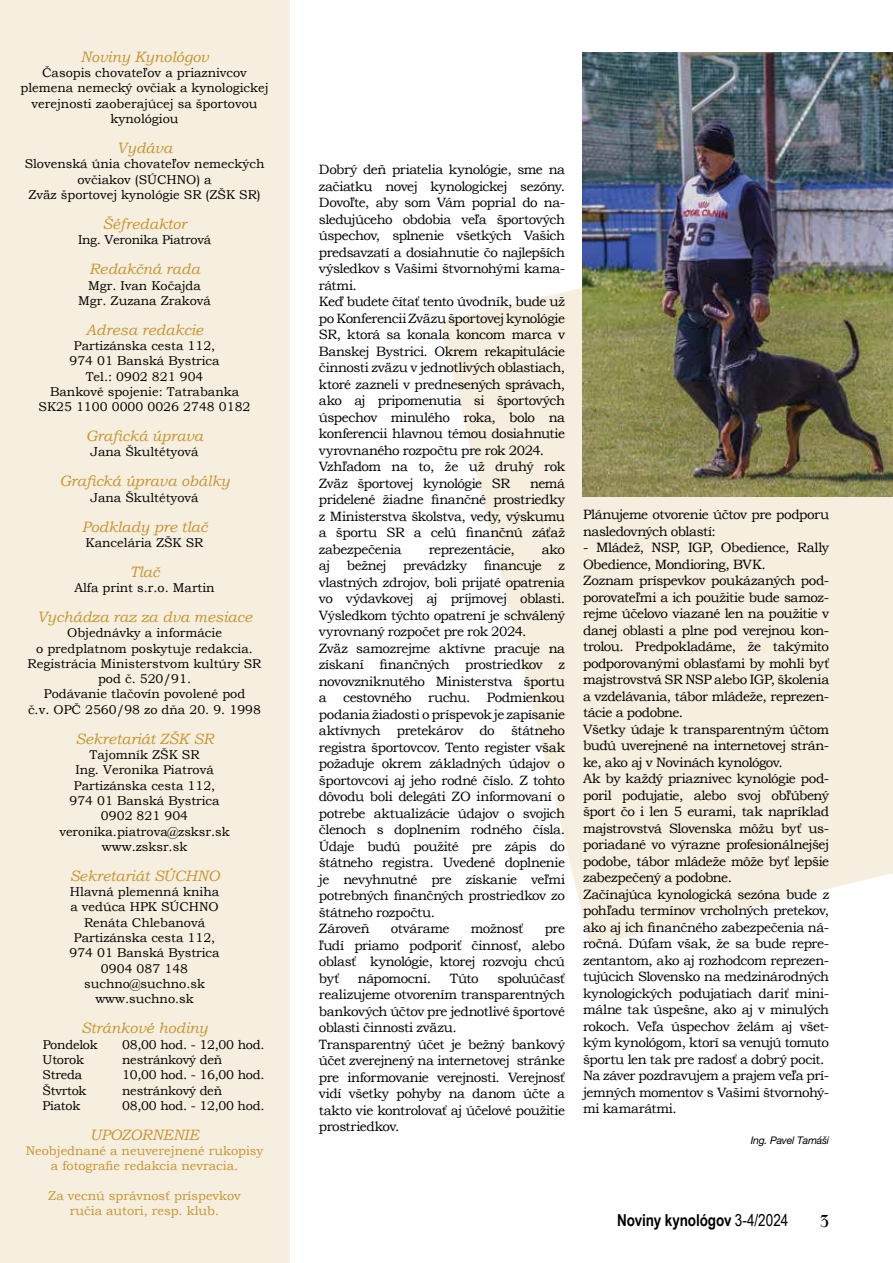
<style>
.page{position:relative;width:893px;height:1263px;background:#fff}
.page>*{position:absolute;margin:0;border:0;box-sizing:border-box;transform-origin:0 0}
.t1{font:17.1px "Walbaum Com";color:#000}
.t2{font:700 16.5px "Arial Narrow";letter-spacing:-.01em;color:#000}
.t3{font:italic 15px "Bookman Old Style";color:#c69531}
.t4{font:13.5px/16.5px "Bookman Old Style";letter-spacing:-.035em;color:#000}
.t5{font:12.75px/15.3px "Bookman Old Style";color:#000;text-align:center}
.t6{font:12.75px "Bookman Old Style";letter-spacing:-.02em;color:#000}
.t7{font:12.75px/15px "Bookman Old Style";color:#c69531;text-align:center}
.t8{font:italic 10.5px "Helvetica Neue LT Pro";letter-spacing:-.02em;color:#000}
.s1{font-weight:400}
</style>
<div class="page">
<svg style="left:440px;top:209px;width:453px;height:737px;fill:#f6eede"></svg>
<div style="left:0;top:0;width:289px;height:1263px;background:#f6eede"></div>
<img style="left:583px;top:53px;width:310px;height:443px">
<p class="t3" style="left:81px;top:46px;width:130px">Noviny Kynológov</p>
<p class="t5" style="left:21px;top:65px;width:250px">Časopis chovateľov a priaznivcov plemena nemecký ovčiak a kynologickej verejnosti zaoberajúcej sa športovou kynológiou</p>
<p class="t3" style="left:117px;top:138px;width:57px">Vydáva</p>
<p class="t5" style="left:25px;top:156px;width:241px">Slovenská únia chovateľov nemeckých ovčiakov (SÚCHNO) a<br>Zväz športovej kynológie SR (ZŠK SR)</p>
<p class="t3" style="left:103px;top:214px;width:85px">Šéfredaktor</p>
<p class="t6" style="left:78px;top:232px;width:135px">Ing. Veronika Piatrová</p>
<p class="t3" style="left:89px;top:259px;width:112px">Redakčná rada</p>
<p class="t5" style="left:78px;top:278px;width:134px">Mgr. Ivan Kočajda<br>Mgr. Zuzana Zraková</p>
<p class="t3" style="left:86px;top:319px;width:119px">Adresa redakcie</p>
<p class="t5" style="left:39px;top:338px;width:213px">Partizánska cesta 112,<br>974 01 Banská Bystrica<br>Tel.: 0902 821 904<br>Bankové spojenie: Tatrabanka<br>SK25 1100 0000 0026 2748 0182</p>
<p class="t3" style="left:86px;top:426px;width:119px">Grafická úprava</p>
<p class="t5" style="left:91px;top:444px;width:110px">Jana Škultétyová</p>
<p class="t3" style="left:59px;top:471px;width:172px">Grafická úprava obálky</p>
<p class="t5" style="left:91px;top:490px;width:110px">Jana Škultétyová</p>
<p class="t3" style="left:82px;top:516px;width:127px">Podklady pre tlač</p>
<p class="t5" style="left:86px;top:535px;width:119px">Kancelária ZŠK SR</p>
<p class="t3" style="left:130px;top:561px;width:31px">Tlač</p>
<p class="t5" style="left:74px;top:580px;width:142px">Alfa print s.r.o. Martin</p>
<p class="t3" style="left:37px;top:607px;width:217px">Vychádza raz za dva mesiace</p>
<p class="t5" style="left:28px;top:625px;width:235px">Objednávky a informácie<br>o predplatnom poskytuje redakcia.<br>Registrácia Ministerstvom kultúry SR pod č. 520/91.<br>Podávanie tlačovín povolené pod<br>č.v. OPČ 2560/98 zo dňa 20. 9. 1998</p>
<p class="t3" style="left:76px;top:728px;width:140px">Sekretariát ZŠK SR</p>
<p class="t5" style="left:59px;top:747px;width:172px">Tajomník ZŠK SR<br>Ing. Veronika Piatrová<br>Partizánska cesta 112,<br>974 01 Banská Bystrica<br>0902 821 904 veronika.piatrova@zsksr.sk www.zsksr.sk</p>
<p class="t3" style="left:70px;top:865px;width:151px">Sekretariát SÚCHNO</p>
<p class="t5" style="left:69px;top:884px;width:152px">Hlavná plemenná kniha a vedúca HPK SÚCHNO<br>Renáta Chlebanová<br>Partizánska cesta 112,<br>974 01 Banská Bystrica<br>0904 087 148 suchno@suchno.sk www.suchno.sk</p>
<p class="t3" style="left:81px;top:1018px;width:128px">Stránkové hodiny</p>
<p class="t6" style="left:43px;top:1036px;width:57px">Pondelok</p>
<p class="t6" style="left:122px;top:1036px;width:144px">08,00 hod. - 12,00 hod.</p>
<p class="t5" style="left:43px;top:1052px;width:43px">Utorok</p>
<p class="t6" style="left:122px;top:1051px;width:101px">nestránkový deň</p>
<p class="t5" style="left:43px;top:1067px;width:41px">Streda</p>
<p class="t6" style="left:122px;top:1066px;width:144px">10,00 hod. - 16,00 hod.</p>
<p class="t6" style="left:43px;top:1082px;width:45px">Štvrtok</p>
<p class="t6" style="left:122px;top:1082px;width:101px">nestránkový deň</p>
<p class="t5" style="left:43px;top:1098px;width:39px">Piatok</p>
<p class="t6" style="left:122px;top:1097px;width:144px">08,00 hod. - 12,00 hod.</p>
<p class="t3" style="left:90px;top:1124px;width:110px">UPOZORNENIE</p>
<p class="t7" style="left:26px;top:1143px;width:239px">Neobjednané a neuverejnené rukopisy a fotografie redakcia nevracia.</p>
<p class="t7" style="left:48px;top:1188px;width:194px">Za vecnú správnosť príspevkov ručia autori, resp. klub.</p>
<p class="t4" style="left:319px;top:161px;width:248px">Dobrý deň priatelia kynológie, sme na začiatku novej kynologickej sezóny.<br>Dovoľte, aby som Vám poprial do na&shy;sledujúceho obdobia veľa športových úspechov, splnenie všetkých Vašich predsavzatí a dosiahnutie čo najlepších výsledkov s Vašimi štvornohými kama&shy;rátmi.<br>Keď budete čítať tento úvodník, bude už po Konferencii Zväzu športovej kynológie SR, ktorá sa konala koncom marca v Banskej Bystrici. Okrem rekapitulácie činnosti zväzu v jednotlivých oblastiach, ktoré zazneli v prednesených správach, ako aj pripomenutia si športových úspechov minulého roka, bolo na konferencii hlavnou témou dosiahnutie vyrovnaného rozpočtu pre rok 2024.<br>Vzhľadom na to, že už druhý rok Zväz športovej kynológie SR</p>
<p class="t4" style="left:319px;top:475px;width:248px;text-align:justify;text-indent:211px">nemá pridelené žiadne finančné prostriedky z Ministerstva školstva, vedy, výskumu a športu SR a celú finančnú záťaž zabezpečenia</p>
<p class="t4" style="left:319px;top:541px;width:248px;text-indent:223px">ako aj bežnej prevádzky financuje z vlastných zdrojov, boli prijaté opatrenia vo výdavkovej aj príjmovej oblasti.<br>Výsledkom týchto opatrení je schválený vyrovnaný rozpočet pre rok 2024.<br>Zväz samozrejme aktívne pracuje na získaní finančných prostriedkov z novovzniknutého Ministerstva športu a cestovného ruchu. Podmienkou podania žiadosti o príspevok je zapísanie aktívnych pretekárov do štátneho registra športovcov. Tento register však požaduje okrem základných údajov o športovcovi aj jeho rodné číslo. Z tohto dôvodu boli delegáti ZO informovaní o potrebe aktualizácie údajov o svojich členoch s doplnením rodného čísla.<br>Údaje budú použité pre zápis do štátneho registra. Uvedené doplnenie je nevyhnutné pre získanie veľmi potrebných finančných prostriedkov zo štátneho rozpočtu.<br>Zároveň</p>
<p class="t4" style="left:429px;top:541px;width:88px">reprezentácie,</p>
<p class="t4" style="left:391px;top:920px;width:60px">otvárame</p>
<p class="t4" style="left:471px;top:920px;width:54px">možnosť</p>
<p class="t4" style="left:319px;top:920px;width:248px;text-align:justify;text-indent:226px">pre ľudí priamo podporiť činnosť, alebo oblasť kynológie, ktorej rozvoju chcú byť</p>
<p class="t4" style="left:319px;top:970px;width:248px;text-indent:178px">spoluúčasť realizujeme otvorením transparentných bankových účtov pre jednotlivé športové oblasti činnosti zväzu.<br>Transparentný účet je bežný bankový účet zverejnený na internetovej stránke pre informovanie verejnosti. Verejnosť vidí všetky pohyby na danom účte a takto vie kontrolovať aj účelové použitie prostriedkov.</p>
<p class="t4" style="left:358px;top:970px;width:75px">nápomocní.</p>
<p class="t4" style="left:450px;top:970px;width:31px">Túto</p>
<p class="t4" style="left:583px;top:506px;width:248px">Plánujeme otvorenie účtov pre podporu nasledovných oblastí:</p>
<p class="t4" style="left:583px;top:539px;width:248px">- Mládež, NSP, IGP, Obedience, Rally Obedience, Mondioring, BVK.<br>Zoznam príspevkov poukázaných pod&shy;porovateľmi a ich použitie bude samoz&shy;rejme účelovo viazané len na použitie v danej oblasti a plne pod verejnou kon&shy;trolou. Predpokladáme, že takýmito podporovanými oblasťami by mohli byť majstrovstvá SR NSP alebo IGP, školenia a vzdelávania, tábor mládeže, reprezen&shy;tácie a podobne.<br>Všetky údaje k transparentným účtom budú uverejnené na internetovej strán&shy;ke, ako aj v Novinách kynológov.<br>Ak by každý priaznivec kynológie pod&shy;poril podujatie, alebo svoj obľúbený šport čo i len 5 eurami, tak napríklad majstrovstvá Slovenska môžu byť us&shy;poriadané vo výrazne profesionálnejšej podobe, tábor mládeže môže byť lepšie zabezpečený a podobne.<br>Začínajúca kynologická sezóna bude z pohľadu termínov vrcholných pretekov, ako aj ich finančného zabezpečenia ná&shy;ročná. Dúfam však, že sa bude repre&shy;zentantom, ako aj rozhodcom reprezen&shy;tujúcich Slovensko na medzinárodných kynologických podujatiach dariť mini&shy;málne tak úspešne, ako aj v minulých rokoch. Veľa úspechov želám aj všet&shy;kým kynológom, ktorí sa venujú tomuto športu len tak pre radosť a dobrý pocit.<br>Na záver pozdravujem a prajem veľa prí&shy;jemných momentov s Vašimi štvornohý&shy;mi kamarátmi.</p>
<p class="t8" style="left:751px;top:1133px;width:80px">Ing. Pavel Tamáši</p>
<p class="t2" style="left:617px;top:1208px;width:173px">Noviny kynológov <span class="s1">3-4/2024</span></p>
<p class="t1" style="left:820px;top:1210px;width:11px">3</p>
</div>
